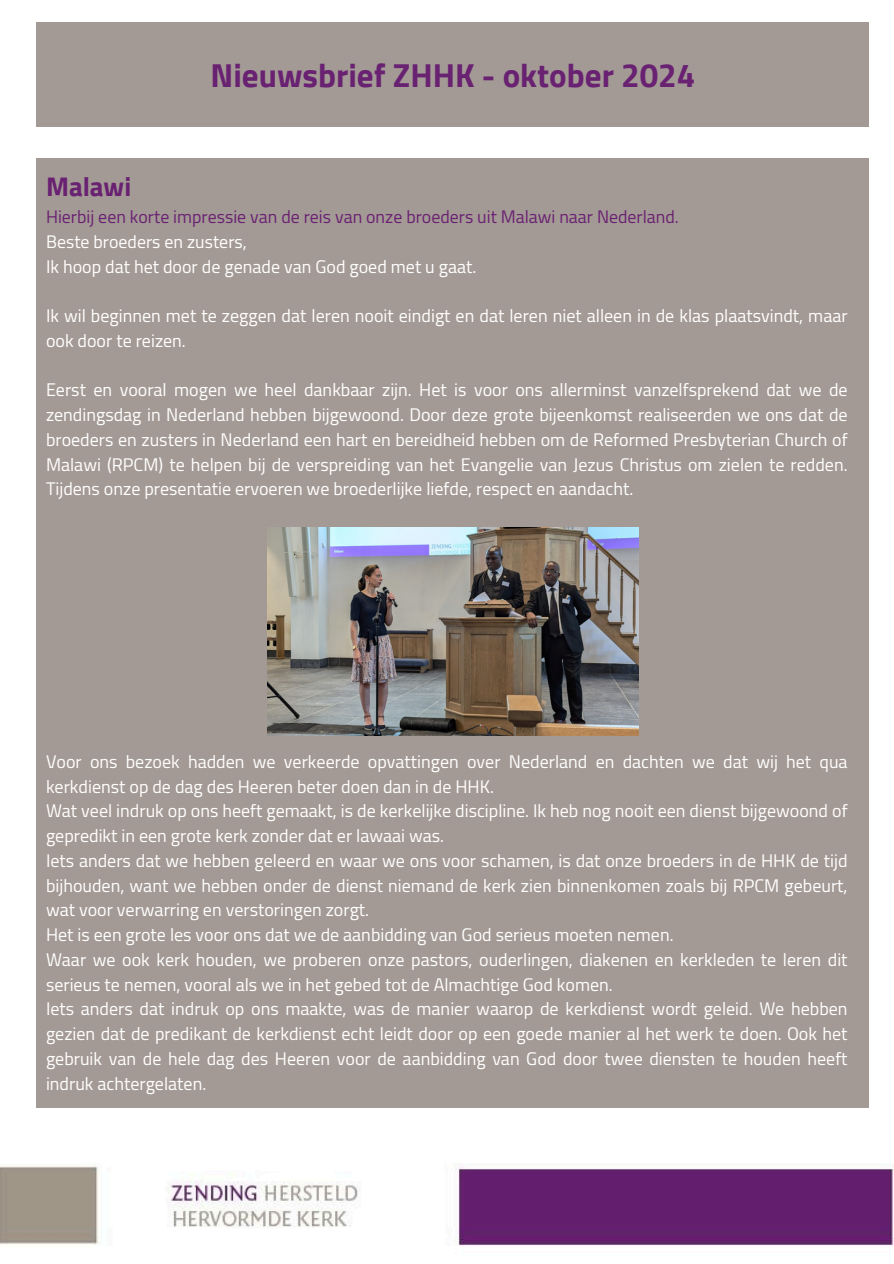
<style>
.page{position:relative;width:894px;height:1264px;background:#fff}
.page>*{position:absolute;margin:0;border:0;box-sizing:border-box;transform-origin:0 0}
.t1{font:700 33px "Cairo";color:#692172}
.t2{font:700 26.85px "Cairo";color:#692172}
.t3{font:18px/24.8px "Cairo";color:#fff}
.t4{font:17.85px "Cairo";color:#692172}
.t5{font:17.85px "Cairo";color:#fff}
</style>
<div class="page">
<div style="left:36px;top:158px;width:833px;height:949px;background:#a49a95"></div>
<div style="left:36px;top:22px;width:833px;height:105px;background:#a49a95"></div>
<img style="left:0;top:1163px;width:893px;height:83px">
<img style="left:268px;top:527px;width:370px;height:209px">
<p class="t1" style="left:210px;top:56px;width:486px">Nieuwsbrief ZHHK - oktober 2024</p>
<p class="t2" style="left:46px;top:171px;width:87px">Malawi</p>
<p class="t4" style="left:46px;top:206px;width:634px">Hierbij een korte impressie van de reis van onze broeders uit Malawi naar Nederland.</p>
<p class="t5" style="left:46px;top:231px;width:202px">Beste broeders en zusters,</p>
<p class="t3" style="left:46px;top:254px;width:432px">Ik hoop dat het door de genade van God goed met u gaat.</p>
<p class="t3" style="left:46px;top:303px;width:802px">Ik wil beginnen met te zeggen dat leren nooit eindigt en dat leren niet alleen in de klas plaatsvindt, maar ook door te reizen.</p>
<p class="t3" style="left:46px;top:378px;width:802px;text-align:justify">Eerst en vooral mogen we heel dankbaar zijn. Het is voor ons allerminst vanzelfsprekend dat we de zendingsdag in Nederland hebben bijgewoond. Door deze grote bijeenkomst realiseerden we ons dat de broeders en zusters in Nederland een hart en bereidheid hebben om de Reformed Presbyterian Church of Malawi (RPCM) te helpen bij de verspreiding van het Evangelie van Jezus Christus om zielen te redden.<br>Tijdens onze presentatie ervoeren we broederlijke liefde, respect en aandacht.</p>
<p class="t3" style="left:46px;top:749px;width:802px">Voor ons bezoek hadden we verkeerde opvattingen over Nederland en dachten we dat wij het qua kerkdienst op de dag des Heeren beter doen dan in de HHK.</p>
<p class="t3" style="left:46px;top:798px;width:802px">Wat veel indruk op ons heeft gemaakt, is de kerkelijke discipline. Ik heb nog nooit een dienst bijgewoond of gepredikt in een grote kerk zonder dat er lawaai was.</p>
<p class="t3" style="left:46px;top:848px;width:802px;text-align:justify">Iets anders dat we hebben geleerd en waar we ons voor schamen, is dat onze broeders in de HHK de tijd bijhouden, want we hebben onder de dienst niemand de kerk zien binnenkomen zoals bij RPCM gebeurt, wat voor verwarring en verstoringen zorgt.</p>
<p class="t3" style="left:46px;top:922px;width:629px">Het is een grote les voor ons dat we de aanbidding van God serieus moeten nemen.</p>
<p class="t3" style="left:46px;top:947px;width:802px">Waar we ook kerk houden, we proberen onze pastors, ouderlingen, diakenen en kerkleden te leren dit serieus te nemen, vooral als we in het gebed tot de Almachtige God komen.</p>
<p class="t3" style="left:46px;top:996px;width:802px;text-align:justify">Iets anders dat indruk op ons maakte, was de manier waarop de kerkdienst wordt geleid. We hebben gezien dat de predikant de kerkdienst echt leidt door op een goede manier al het werk te doen. Ook het gebruik van de hele dag des Heeren voor de aanbidding van God door twee diensten te houden heeft indruk achtergelaten.</p>
</div>
